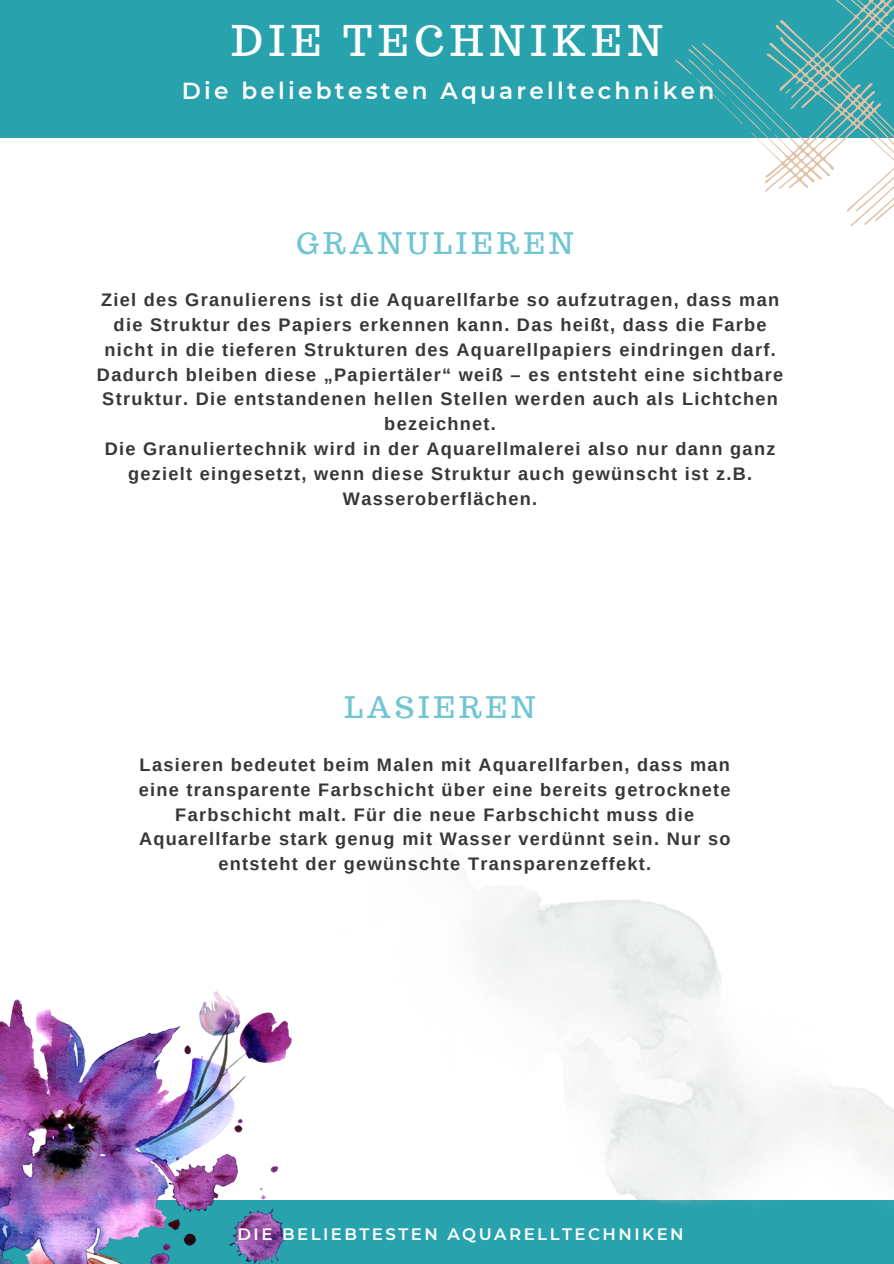
<style>
.page{position:relative;width:894px;height:1264px;background:#fff}
.page>*{position:absolute;margin:0;border:0;box-sizing:border-box;transform-origin:0 0}
.t1{font:41.4px "Trocchi";letter-spacing:.15em;color:#fff}
.t2{font:28.95px "Trocchi";letter-spacing:.15em;color:#70c5d3}
.t3{font:600 23.25px "Montserrat";letter-spacing:.14em;color:#fff}
.t4{font:700 18.15px/24.8px "Arimo";letter-spacing:.07em;color:#373737;text-align:center}
.t5{font:600 16.5px "Montserrat";letter-spacing:.15em;color:#fff}
</style>
<div class="page">
<div style="left:0;top:0;width:893px;height:137px;background:#28a2ad"></div>
<img style="left:291px;top:863px;width:602px;height:400px">
<svg style="left:675px;top:0;width:218px;height:226px"></svg>
<img style="left:0;top:991px;width:291px;height:272px">
<p class="t1" style="left:231px;top:14px;width:432px">DIE TECHNIKEN</p>
<p class="t3" style="left:182px;top:76px;width:534px">Die beliebtesten Aquarelltechniken</p>
<p class="t2" style="left:296px;top:225px;width:279px">GRANULIEREN</p>
<p class="t4" style="left:97px;top:287px;width:687px">Ziel des Granulierens ist die Aquarellfarbe so aufzutragen, dass man die Struktur des Papiers erkennen kann. Das heißt, dass die Farbe nicht in die tieferen Strukturen des Aquarellpapiers eindringen darf.<br>Dadurch bleiben diese „Papiertäler“ weiß – es entsteht eine sichtbare Struktur. Die entstandenen hellen Stellen werden auch als Lichtchen bezeichnet.</p>
<p class="t4" style="left:105px;top:436px;width:672px">Die Granuliertechnik wird in der Aquarellmalerei also nur dann ganz gezielt eingesetzt, wenn diese Struktur auch gewünscht ist z.B.<br>Wasseroberflächen.</p>
<p class="t2" style="left:344px;top:688px;width:192px">LASIEREN</p>
<p class="t4" style="left:139px;top:752px;width:593px">Lasieren bedeutet beim Malen mit Aquarellfarben, dass man eine transparente Farbschicht über eine bereits getrocknete Farbschicht malt. Für die neue Farbschicht muss die Aquarellfarbe stark genug mit Wasser verdünnt sein. Nur so entsteht der gewünschte Transparenzeffekt.</p>
<p class="t5" style="left:237px;top:1224px;width:447px">DIE BELIEBTESTEN AQUARELLTECHNIKEN</p>
</div>
